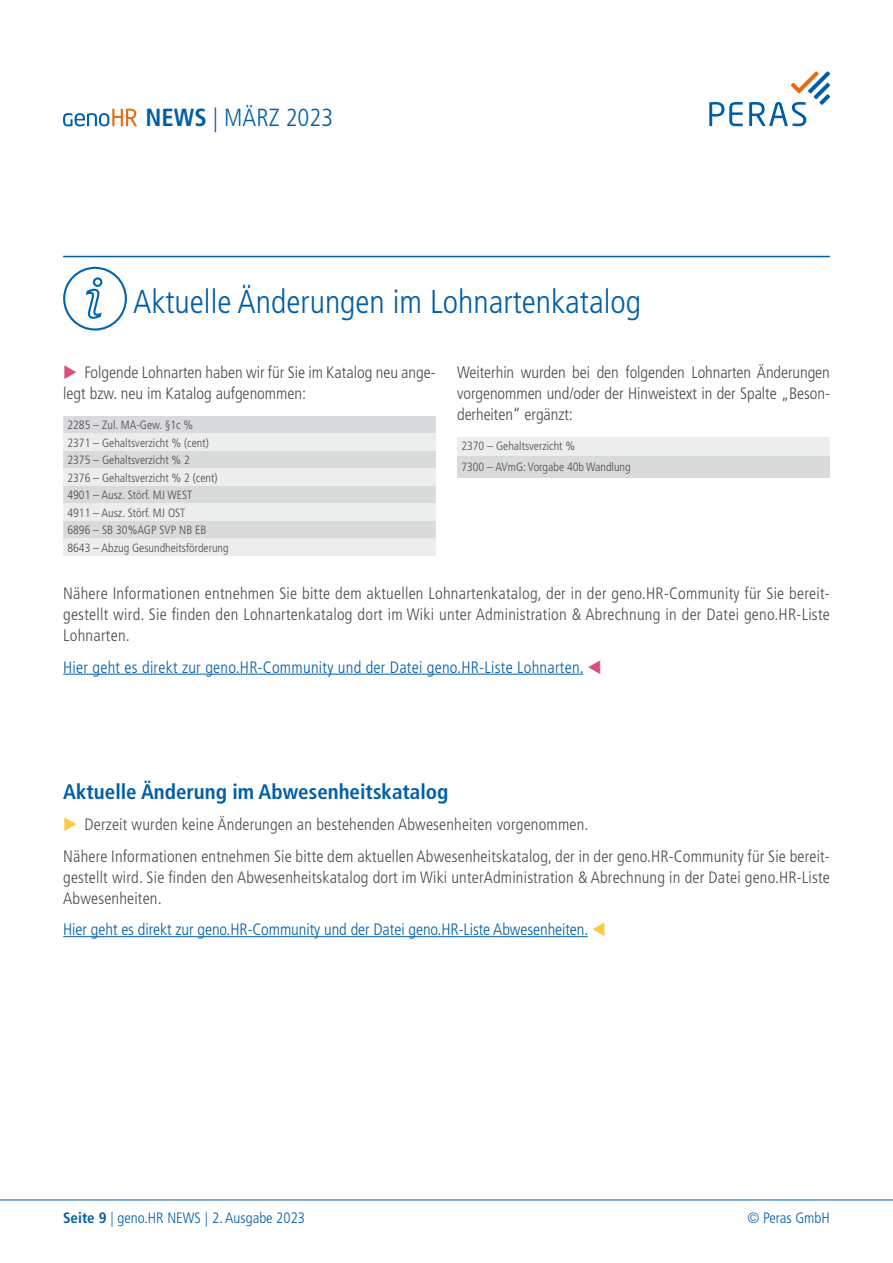
<style>
.page{position:relative;width:893px;height:1263px;background:#fff}
.page>*{position:absolute;margin:0;border:0;box-sizing:border-box;transform-origin:0 0}
.t1{font:300 condensed 33px "Frutiger LT Std";color:#005ea8}
.t2{font:300 condensed 24.75px "Frutiger LT Std";color:#005ea8}
.t3{font:700 condensed 21px "Frutiger LT Std";color:#005ea8}
.t4{font:300 condensed 16.5px/21px "Frutiger LT Std";letter-spacing:.01em;color:#4b4b4d}
.t5{font:300 condensed 16.5px "Frutiger LT Std";letter-spacing:-.005em;color:#005ea8}
.t6{font:300 condensed 16.5px "Frutiger LT Std";letter-spacing:.015em;color:#005ea8}
.t7{font:300 condensed 15px "Frutiger LT Std";color:#005ea8}
.t8{font:300 condensed 12px/17.5px "Frutiger LT Std";color:#4b4b4d}
.s1{font-weight:700}
.s2{color:#da4f78}
.s3{color:#facb41}
</style>
<div class="page">
<svg style="left:709px;top:102px;width:34px;height:24px"></svg>
<svg style="left:749px;top:71px;width:81px;height:55px"></svg>
<svg style="left:63px;top:109px;width:74px;height:17px"></svg>
<hr style="left:63px;top:256px;width:767px;height:1px;background:#005ea8">
<div style="left:63px;top:267px;width:64px;height:64px;border:2px solid #0066b3;border-radius:50%"></div>
<div style="left:93px;top:277px;width:9px;height:10px;border:2px solid #0066b3;border-radius:50%"></div>
<svg style="left:85px;top:288px;width:17px;height:31px"></svg>
<div style="left:63px;top:416px;width:373px;height:17px;background:#d9dadb"></div>
<svg style="left:63px;top:433px;width:373px;height:123px;background:#e4e5e5"></svg>
<div style="left:457px;top:437px;width:373px;height:19px;background:#eceded"></div>
<div style="left:457px;top:456px;width:373px;height:21px;background:#d9dadb"></div>
<hr style="left:63px;top:674px;width:520px;height:1px;background:#005ea8">
<hr style="left:63px;top:936px;width:525px;height:1px;background:#005ea8">
<hr style="left:0;top:1200px;width:893px;height:1px;background:#005ea8">
<h2 class="t2" style="left:146px;top:104px;width:189px"><span class="s1">NEWS</span> | MÄRZ 2023</h2>
<h1 class="t1" style="left:133px;top:282px;width:509px">Aktuelle Änderungen im Lohnartenkatalog</h1>
<p class="t4" style="left:63px;top:362px;width:374px"><span class="s2">◆</span> Folgende Lohnarten haben wir für Sie im Katalog neu ange&shy;legt bzw. neu im Katalog aufgenommen:</p>
<p class="t8" style="left:67px;top:416px;width:163px">2285 – Zul. MA-Gew. §1c %<br>2371 – Gehaltsverzicht % (cent)<br>2375 – Gehaltsverzicht % 2<br>2376 – Gehaltsverzicht % 2 (cent)<br>4901 – Ausz. Störf. MJ WEST<br>4911 – Ausz. Störf. MJ OST<br>6896 – SB 30%AGP SVP NB EB<br>8643 – Abzug Gesundheitsförderung</p>
<p class="t4" style="left:457px;top:362px;width:374px;text-align:justify">Weiterhin wurden bei den folgenden Lohnarten Änderungen vorgenommen und/oder der Hinweistext in der Spalte „Beson&shy;derheiten“ ergänzt:</p>
<p class="t8" style="left:461px;top:435px;width:171px;line-height:21px">2370 – Gehaltsverzicht %<br>7300 – AVmG: Vorgabe 40b Wandlung</p>
<p class="t4" style="left:63px;top:583px;width:768px;text-align:justify">Nähere Informationen entnehmen Sie bitte dem aktuellen Lohnartenkatalog, der in der geno.HR-Community für Sie bereit&shy;gestellt wird. Sie finden den Lohnartenkatalog dort im Wiki unter Administration &amp; Abrechnung in der Datei geno.HR-Liste Lohnarten.</p>
<p class="t6" style="left:63px;top:657px;width:540px">Hier geht es direkt zur geno.HR-Community und der Datei geno.HR-Liste Lohnarten. <span class="s2">▼</span></p>
<p class="t3" style="left:63px;top:779px;width:387px">Aktuelle Änderung im Abwesenheitskatalog</p>
<p class="t4" style="left:63px;top:809px;width:768px;line-height:31.5px"><span class="s3">◆</span> Derzeit wurden keine Änderungen an bestehenden Abwesenheiten vorgenommen.<br>Nähere Informationen entnehmen Sie bitte dem aktuellen Abwesenheitskatalog, der in der geno.HR-Community für Sie bereit-</p>
<p class="t4" style="left:63px;top:866px;width:768px">gestellt wird. Sie finden den Abwesenheitskatalog dort im Wiki unterAdministration &amp; Abrechnung in der Datei geno.HR-Liste<br>Abwesenheiten.</p>
<p class="t5" style="left:63px;top:920px;width:544px">Hier geht es direkt zur geno.HR-Community und der Datei geno.HR-Liste Abwesenheiten. <span class="s3">▼</span></p>
<p class="t7" style="left:63px;top:1209px;width:243px"><span class="s1">Seite 9</span> | geno.HR NEWS | 2. Ausgabe 2023</p>
<p class="t7" style="left:747px;top:1209px;width:84px">© Peras GmbH</p>
</div>
